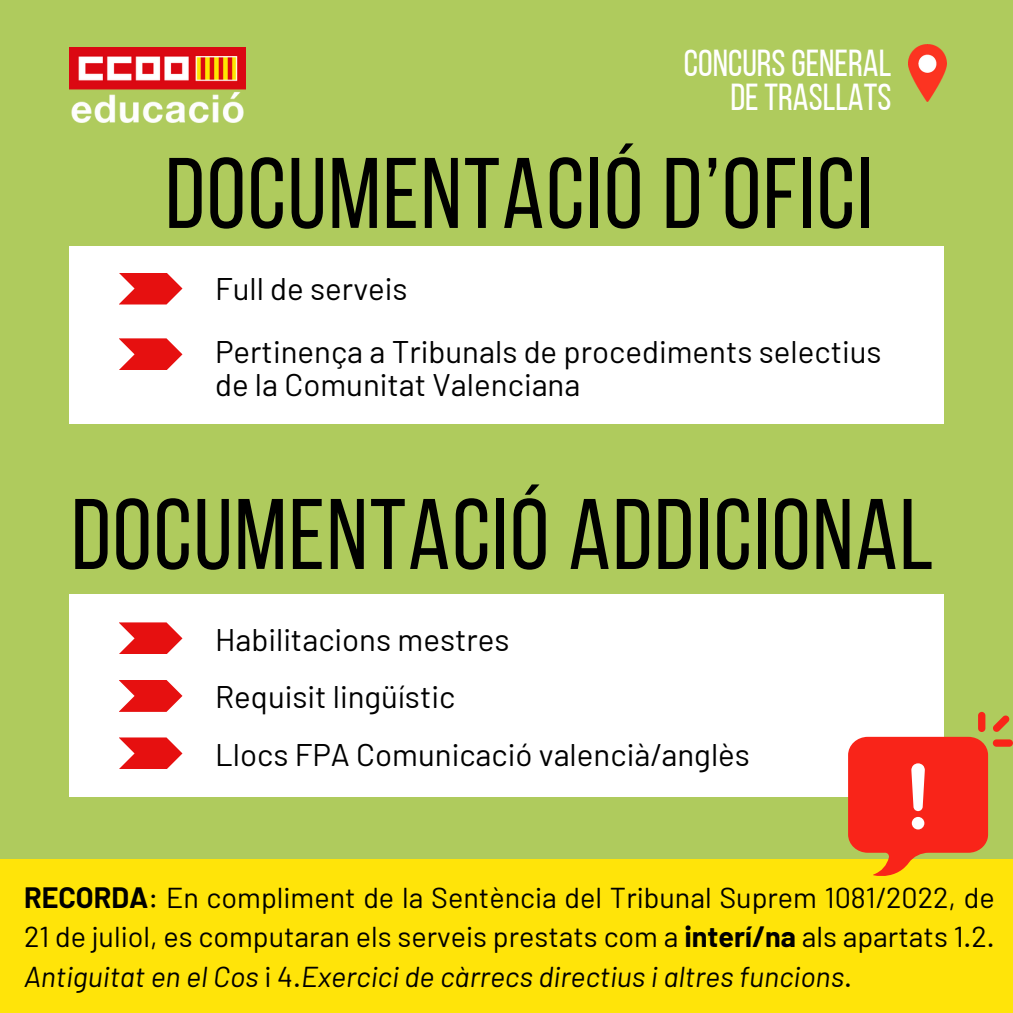
<style>
.page{position:relative;width:1013px;height:1013px;background:#fff}
.page>*{position:absolute;margin:0;border:0;box-sizing:border-box;transform-origin:0 0}
.t1{font:100px "Bebas Neue";letter-spacing:.02em;color:#000}
.t2{font:37.5px/33.8px "Bebas Neue";color:#fff;text-align:right}
.t3{font:31.25px/32.8px "Barlow";color:#000}
.t4{font:28.75px/39.4px "Barlow";color:#000;text-align:justify}
.s1{font-weight:700}
.s2{font-style:italic}
</style>
<div class="page">
<div style="left:0;top:0;width:1012px;height:1012px;background:#afcb5d"></div>
<div style="left:69px;top:246px;width:874px;height:178px;background:#fff"></div>
<img style="left:69px;top:47px;width:176px;height:75px">
<img style="left:908px;top:44px;width:38px;height:57px">
<svg style="left:119px;top:273px;width:63px;height:31px"></svg>
<svg style="left:119px;top:338px;width:63px;height:32px"></svg>
<div style="left:69px;top:594px;width:874px;height:203px;background:#fff"></div>
<svg style="left:119px;top:622px;width:63px;height:32px"></svg>
<svg style="left:119px;top:680px;width:63px;height:32px"></svg>
<svg style="left:119px;top:737px;width:63px;height:32px"></svg>
<div style="left:0;top:859px;width:1012px;height:153px;background:#ffe409"></div>
<div style="left:978px;top:712px;width:7px;height:20px;background:#f92419;border-radius:4px"></div>
<div style="left:992px;top:739px;width:20px;height:7px;background:#f92419;border-radius:4px"></div>
<svg style="left:848px;top:715px;width:161px;height:161px"></svg>
<h1 class="t2" style="left:684px;top:50px;width:209px">CONCURS GENERAL<br>DETRASLLATS</h1>
<p class="t1" style="left:165px;top:153px;width:709px">DOCUMENTACIÓ D’OFICI</p>
<p class="t3" style="left:215px;top:271px;width:194px">Full de serveis</p>
<p class="t3" style="left:215px;top:334px;width:668px">Pertinença a Tribunals de procediments selectius de la Comunitat Valenciana</p>
<p class="t1" style="left:71px;top:494px;width:863px">DOCUMENTACIÓ ADDICIONAL</p>
<p class="t3" style="left:215px;top:621px;width:296px">Habilitacions mestres</p>
<h1 class="t3" style="left:215px;top:679px;width:242px">Requisit lingüístic</h1>
<p class="t3" style="left:215px;top:736px;width:536px">Llocs FPA Comunicació valencià/anglès</p>
<p class="t4" style="left:24px;top:876px;width:972px"><span class="s1">RECORDA</span>: En compliment de la Sentència del Tribunal Suprem 1081/2022, de 21 de juliol, es computaran els serveis prestats com a <span class="s1">interí/na</span> als apartats 1.2.<br><span class="s2">Antiguitat en el Cos</span> i 4.<span class="s2">Exercici de càrrecs directius i altres funcions</span>.</p>
</div>
